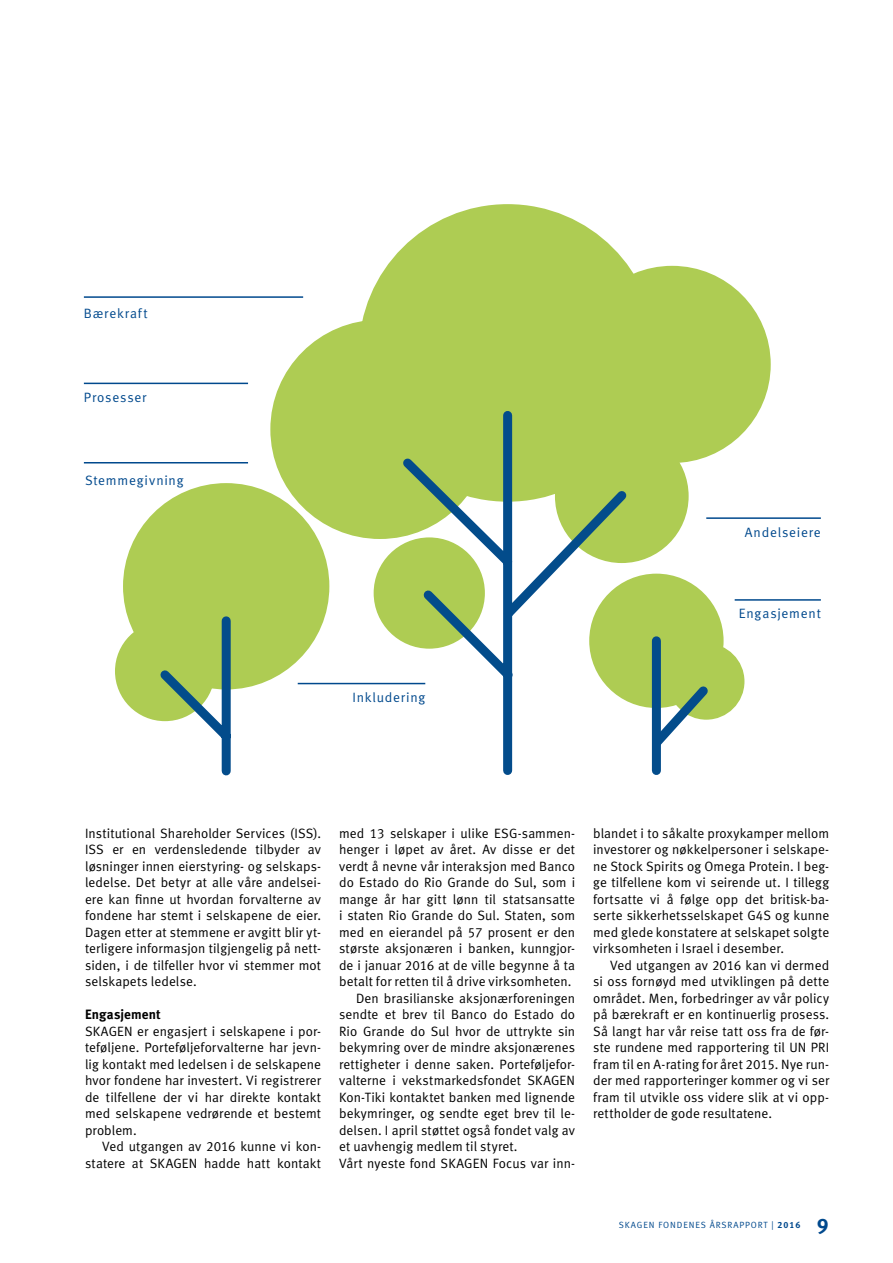
<style>
.page{position:relative;width:893px;height:1263px;background:#fff}
.page>*{position:absolute;margin:0;border:0;box-sizing:border-box;transform-origin:0 0}
.t1{font:21px "Meta Bold LF";color:#00498d}
.t2{font:13.5px/16.5px "Meta Normal LF";letter-spacing:.005em;color:#000;text-align:justify}
.t3{font:13.5px "Meta Normal LF";letter-spacing:.06em;color:#00498d}
.t4{font:13.5px "Meta Bold LF";letter-spacing:.005em;color:#000}
.t5{font:9px "Meta Normal LF";letter-spacing:.1em;color:#00498d}
.s1{font-family:"Meta Bold LF"}
</style>
<div class="page">
<div style="left:589px;top:574px;width:135px;height:134px;background:#aecc53;border-radius:50%"></div>
<div style="left:359px;top:204px;width:297px;height:298px;background:#aecc53;border-radius:50%"></div>
<div style="left:555px;top:429px;width:134px;height:134px;background:#aecc53;border-radius:50%"></div>
<div style="left:573px;top:266px;width:198px;height:197px;background:#aecc53;border-radius:50%"></div>
<div style="left:123px;top:483px;width:206px;height:206px;background:#aecc53;border-radius:50%"></div>
<div style="left:115px;top:621px;width:100px;height:100px;background:#aecc53;border-radius:50%"></div>
<div style="left:668px;top:643px;width:76px;height:77px;background:#aecc53;border-radius:50%"></div>
<div style="left:270px;top:320px;width:220px;height:219px;background:#aecc53;border-radius:50%"></div>
<svg style="left:152px;top:406px;width:513px;height:370px"></svg>
<svg style="left:644px;top:678px;width:72px;height:77px"></svg>
<hr style="left:84px;top:296px;width:219px;height:2px;background:#00498d">
<hr style="left:84px;top:383px;width:164px;height:1px;background:#00498d">
<hr style="left:735px;top:599px;width:86px;height:2px;background:#00498d">
<hr style="left:706px;top:517px;width:115px;height:2px;background:#00498d">
<hr style="left:84px;top:462px;width:164px;height:1px;background:#00498d">
<hr style="left:298px;top:683px;width:127px;height:1px;background:#00498d">
<p class="t3" style="left:84px;top:305px;width:65px">Bærekraft</p>
<p class="t3" style="left:84px;top:390px;width:64px">Prosesser</p>
<p class="t3" style="left:85px;top:472px;width:100px">Stemmegivning</p>
<p class="t3" style="left:353px;top:689px;width:74px">Inkludering</p>
<p class="t3" style="left:745px;top:524px;width:77px">Andelseiere</p>
<p class="t3" style="left:739px;top:606px;width:84px">Engasjement</p>
<p class="t2" style="left:85px;top:825px;width:238px">Institutional Shareholder Services (ISS).<br>ISS er en verdensledende tilbyder av løsninger innen eierstyring- og selskaps&shy;ledelse. Det betyr at alle våre andelsei&shy;ere kan finne ut hvordan forvalterne av fondene har stemt i selskapene de eier.<br>Dagen etter at stemmene er avgitt blir yt&shy;terligere informasjon tilgjengelig på nett&shy;siden, i de tilfeller hvor vi stemmer mot selskapets ledelse.</p>
<p class="t4" style="left:85px;top:1006px;width:77px">Engasjement</p>
<p class="t2" style="left:85px;top:1023px;width:238px">SKAGEN er engasjert i selskapene i por&shy;teføljene. Porteføljeforvalterne har jevn&shy;lig kontakt med ledelsen i de selskapene hvor fondene har investert. Vi registrerer de tilfellene der vi har direkte kontakt med selskapene vedrørende et bestemt problem.</p>
<p class="t2" style="left:85px;top:1138px;width:238px;text-align:right">Ved utgangen av 2016 kunne vi kon&shy;statere at SKAGEN hadde hatt kontakt</p>
<p class="t2" style="left:339px;top:825px;width:238px">med 13 selskaper i ulike ESG-sammen-</p>
<p class="t2" style="left:339px;top:841px;width:237px">henger i løpet av året. Av disse er det</p>
<p class="t2" style="left:339px;top:858px;width:238px">verdt å nevne vår interaksjon med Banco</p>
<p class="t2" style="left:339px;top:874px;width:238px">do Estado do Rio Grande do Sul, som i</p>
<p class="t2" style="left:339px;top:891px;width:238px">mange år har gitt lønn til statsansatte</p>
<p class="t2" style="left:339px;top:907px;width:238px">i staten Rio Grande do Sul. Staten, som</p>
<p class="t2" style="left:339px;top:924px;width:238px">med en eierandel på 57 prosent er den</p>
<p class="t2" style="left:339px;top:940px;width:238px">største aksjonæren i banken, kunngjor-</p>
<p class="t2" style="left:339px;top:957px;width:238px">de i januar 2016 at de ville begynne å ta</p>
<p class="t2" style="left:339px;top:973px;width:234px">betalt for retten til å drive virksomheten.</p>
<p class="t2" style="left:356px;top:990px;width:221px">Den brasilianske aksjonærforeningen</p>
<p class="t2" style="left:339px;top:1006px;width:238px">sendte et brev til Banco do Estado do</p>
<p class="t2" style="left:339px;top:1023px;width:238px">Rio Grande do Sul hvor de uttrykte sin</p>
<p class="t2" style="left:339px;top:1039px;width:238px">bekymring over de mindre aksjonærenes</p>
<p class="t2" style="left:339px;top:1056px;width:238px">rettigheter i denne saken. Porteføljefor-</p>
<p class="t2" style="left:339px;top:1072px;width:237px">valterne i vekstmarkedsfondet SKAGEN</p>
<p class="t2" style="left:339px;top:1089px;width:238px">Kon-Tiki kontaktet banken med lignende</p>
<p class="t2" style="left:339px;top:1105px;width:238px">bekymringer, og sendte eget brev til le-</p>
<p class="t2" style="left:339px;top:1122px;width:238px">delsen. I april støttet også fondet valg av</p>
<p class="t2" style="left:339px;top:1138px;width:180px">et uavhengig medlem til styret.</p>
<p class="t2" style="left:339px;top:1155px;width:238px">Vårt nyeste fond SKAGEN Focus var inn-</p>
<p class="t2" style="left:593px;top:825px;width:238px">blandet i to såkalte proxykamper mellom investorer og nøkkelpersoner i selskape&shy;ne Stock Spirits og Omega Protein. I beg&shy;ge tilfellene kom vi seirende ut. I tillegg fortsatte vi å følge opp det britisk-ba&shy;serte sikkerhetsselskapet G4S og kunne med glede konstatere at selskapet solgte virksomheten i Israel i desember.</p>
<p class="t2" style="left:593px;top:957px;width:238px;text-indent:17px">Ved utgangen av 2016 kan vi dermed si oss fornøyd med utviklingen på dette området. Men, forbedringer av vår policy på bærekraft er en kontinuerlig prosess.<br>Så langt har vår reise tatt oss fra de før&shy;ste rundene med rapportering til UN PRI fram til en A-rating for året 2015. Nye run&shy;der med rapporteringer kommer og vi ser fram til utvikle oss videre slik at vi opp&shy;rettholder de gode resultatene.</p>
<p class="t5" style="left:619px;top:1220px;width:183px">SKAGEN FONDENES ÅRSRAPPORT | <span class="s1">2016</span></p>
<h1 class="t1" style="left:817px;top:1212px;width:13px">9</h1>
</div>
